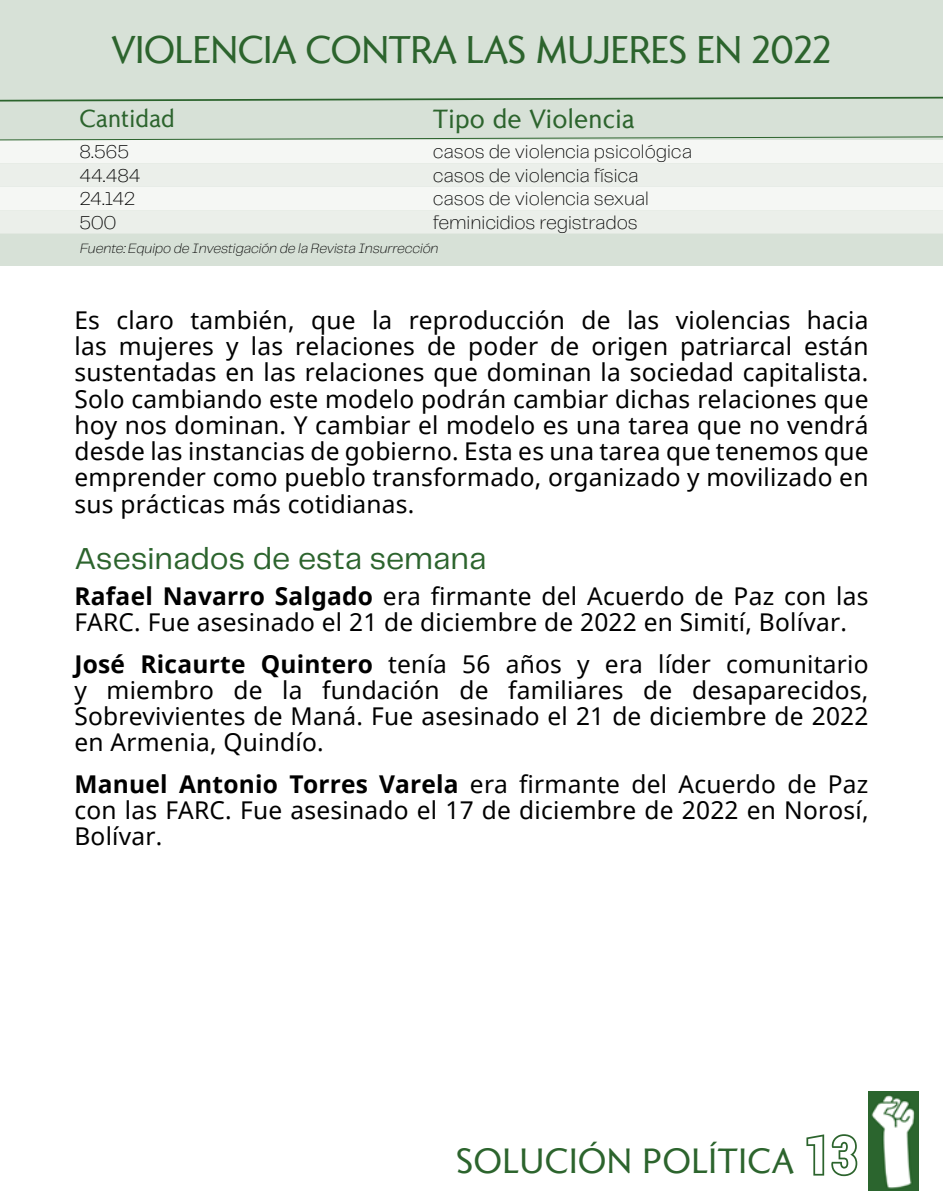
<style>
.page{position:relative;width:943px;height:1191px;background:#fff}
.page>*{position:absolute;margin:0;border:0;box-sizing:border-box;transform-origin:0 0}
.t1{font:38.5px "Romanica";letter-spacing:-.02em;color:#2c642d}
.t2{font:35px "Romanica";letter-spacing:.01em;color:#2c642d}
.t3{font:31.5px "Telegraf";color:#2c642d}
.t4{font:26.25px "Romanica";letter-spacing:.01em;color:#2c642d}
.t5{font:24.5px/26.2px "Noto Sans";letter-spacing:.01em;color:#000;text-align:justify}
.t6{font:24.5px "Romanica";letter-spacing:.01em;color:#2c642d}
.t7{font:200 19.25px "Telegraf";letter-spacing:-.005em;color:#000}
.t8{font:italic 200 14px "Telegraf";color:#000}
.s1{font-weight:700}
.s2{font-family:"Roboto Condensed";font-weight:700;font-size:52.5px}
</style>
<div class="page">
<div style="left:0;top:0;width:943px;height:263px;background:#d7e1d7"></div>
<div style="left:0;top:141px;width:943px;height:22px;background:#f5f7f4"></div>
<svg style="left:0;top:163px;width:943px;height:70px;fill:#ebefea"></svg>
<svg style="left:0;top:96px;width:943px;height:6px"></svg>
<svg style="left:0;top:136px;width:943px;height:5px"></svg>
<img style="left:868px;top:1091px;width:50px;height:100px">
<h1 class="t1" style="left:111px;top:24px;width:721px">VIOLENCIA CONTRA LAS MUJERES EN 2022</h1>
<p class="t6" style="left:79px;top:103px;width:97px">Cantidad</p>
<p class="t4" style="left:433px;top:102px;width:203px">Tipo de Violencia</p>
<p class="t7" style="left:79px;top:139px;width:51px">8.565</p>
<p class="t7" style="left:433px;top:139px;width:261px">casos de violencia psicológica</p>
<p class="t7" style="left:79px;top:163px;width:62px">44.484</p>
<p class="t7" style="left:433px;top:163px;width:207px">casos de violencia física</p>
<p class="t7" style="left:79px;top:186px;width:57px">24.142</p>
<p class="t7" style="left:433px;top:186px;width:218px">casos de violencia sexual</p>
<p class="t7" style="left:79px;top:210px;width:38px">500</p>
<p class="t7" style="left:433px;top:210px;width:206px">feminicidios registrados</p>
<p class="t8" style="left:79px;top:239px;width:363px">Fuente:Equipo de Investigación de la Revista Insurrección</p>
<p class="t5" style="left:74px;top:306px;width:795px">Es claro también, que la reproducción de las violencias hacia las mujeres y las relaciones de poder de origen patriarcal están sustentadas en las relaciones que dominan la sociedad capitalista.<br>Solo cambiando este modelo podrán cambiar dichas relaciones que hoy nos dominan. Y cambiar el modelo es una tarea que no vendrá desde las instancias de gobierno. Esta es una tarea que tenemos que emprender como pueblo transformado, organizado y movilizado en sus prácticas más cotidianas.</p>
<p class="t3" style="left:74px;top:537px;width:413px">Asesinados de esta semana</p>
<p class="t5" style="left:74px;top:582px;width:795px"><span class="s1">Rafael Navarro Salgado</span> era firmante del Acuerdo de Paz con las<br>FARC. Fue asesinado el 21 de diciembre de 2022 en Simití, Bolívar.</p>
<p class="t5" style="left:74px;top:650px;width:795px"><span class="s1">José Ricaurte Quintero</span> tenía 56 años y era líder comunitario y miembro de la fundación de familiares de desaparecidos, Sobrevivientes de Maná. Fue asesinado el 21 de diciembre de 2022 en Armenia, Quindío.</p>
<p class="t5" style="left:74px;top:770px;width:795px"><span class="s1">Manuel Antonio Torres Varela</span> era firmante del Acuerdo de Paz con las FARC. Fue asesinado el 17 de diciembre de 2022 en Norosí, Bolívar.</p>
<h2 class="t2" style="left:456px;top:1137px;width:403px">SOLUCIÓN POLÍTICA <span class="s2">13</span></h2>
</div>
